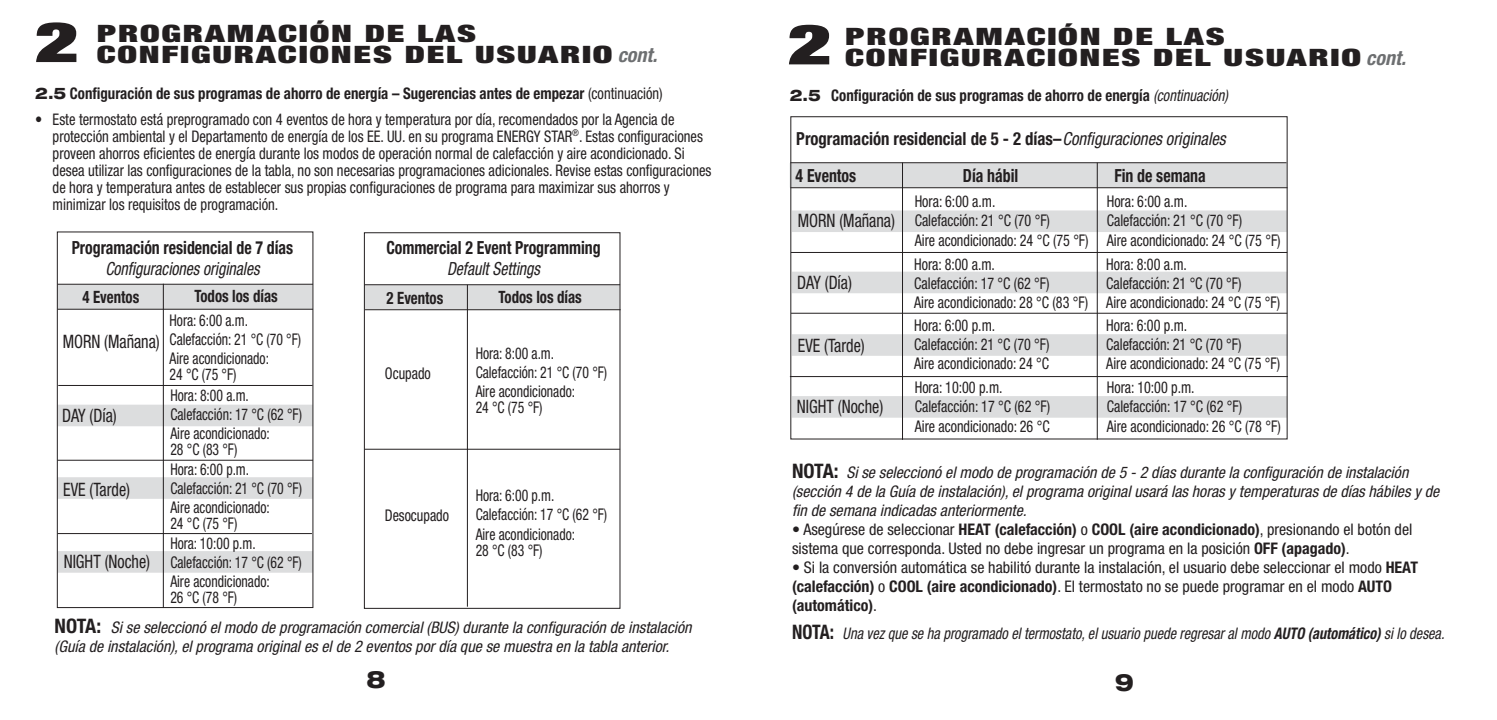
<style>
.page{position:relative;width:1497px;height:720px;background:#fff}
.page>*{position:absolute;margin:0;border:0;box-sizing:border-box;transform-origin:0 0}
.t1{font:900 condensed 56px "Helvetica Neue LT Std";color:#231f20;scale:1.5 1}
.t2{font:900 condensed 24px/21px "Helvetica Neue LT Std";letter-spacing:.05em;color:#231f20;scale:1.47 1}
.t3{font:800 expanded 24px "Helvetica Neue LT Std";color:#231f20;scale:.9 1}
.t4{font:condensed 18.6px "Helvetica Neue LT Std";color:#231f20;scale:.87 1}
.t5{font:700 condensed 18.2px/21px "Helvetica Neue LT Std";color:#231f20;text-align:center;scale:.87 1}
.t6{font:700 condensed 18px "Helvetica Neue LT Std";color:#231f20;scale:.93 1}
.t7{font:700 condensed 17px "Helvetica Neue LT Std";color:#231f20;scale:.87 1}
.t8{font:condensed 16.2px/19.2px "Helvetica Neue LT Std";color:#231f20;scale:.87 1}
.t9{font:condensed 16.2px/19px "Helvetica Neue LT Std";color:#231f20;scale:.85 1}
.t10{font:condensed 16px/17px "Helvetica Neue LT Std";color:#231f20;scale:.9 1}
.t11{font:italic condensed 16px/19px "Helvetica Neue LT Std";color:#231f20}
.t12{font:condensed 16px/19px "Helvetica Neue LT Std";color:#231f20}
.t13{font:700 condensed 16px "Helvetica Neue LT Std";color:#231f20;scale:.93 1}
.t14{font:italic condensed 16px "Helvetica Neue LT Std";color:#231f20;scale:.9 1}
.s1{font-weight:700;font-style:italic;font-size:20px;color:#6d6f71}
.s2{font-weight:800;font-stretch:expanded}
.s3{font-weight:400}
.s4{font-weight:400;font-style:italic}
.s5{font-weight:700;font-style:normal;font-size:20px}
.s6{font-weight:700}
</style>
<div class="page">
<div style="left:790px;top:163px;width:496px;height:24px;background:#dcddde"></div>
<hr style="left:790px;top:162px;width:496px;height:1px;background:#231f20">
<hr style="left:790px;top:187px;width:497px;height:1px;background:#231f20">
<div style="left:364px;top:285px;width:255px;height:24px;background:#dcddde"></div>
<div style="left:364px;top:232px;width:256px;height:377px;border:1px solid #231f20"></div>
<hr style="left:364px;top:284px;width:256px;height:1px;background:#231f20">
<div style="left:57px;top:285px;width:255px;height:24px;background:#dcddde"></div>
<div style="left:58px;top:551px;width:255px;height:22px;background:#dcddde"></div>
<div style="left:58px;top:477px;width:255px;height:22px;background:#dcddde"></div>
<div style="left:58px;top:405px;width:255px;height:21px;background:#dcddde"></div>
<div style="left:57px;top:232px;width:256px;height:376px;border:1px solid #231f20"></div>
<hr style="left:163px;top:284px;width:1px;height:324px;background:#231f20">
<hr style="left:58px;top:385px;width:255px;height:1px;background:#231f20">
<hr style="left:57px;top:460px;width:256px;height:1px;background:#231f20">
<hr style="left:58px;top:533px;width:254px;height:1px;background:#231f20">
<div style="left:792px;top:396px;width:495px;height:22px;background:#dcddde"></div>
<div style="left:792px;top:334px;width:495px;height:22px;background:#dcddde"></div>
<div style="left:792px;top:272px;width:495px;height:21px;background:#dcddde"></div>
<div style="left:792px;top:210px;width:495px;height:22px;background:#dcddde"></div>
<hr style="left:1097px;top:163px;width:1px;height:277px;background:#231f20">
<hr style="left:902px;top:163px;width:1px;height:277px;background:#231f20">
<hr style="left:791px;top:252px;width:496px;height:1px;background:#231f20">
<hr style="left:791px;top:313px;width:496px;height:1px;background:#231f20">
<hr style="left:790px;top:376px;width:498px;height:1px;background:#231f20">
<hr style="left:364px;top:449px;width:256px;height:1px;background:#231f20">
<hr style="left:57px;top:309px;width:256px;height:1px;background:#231f20">
<hr style="left:57px;top:284px;width:256px;height:1px;background:#231f20">
<hr style="left:365px;top:309px;width:255px;height:1px;background:#231f20">
<hr style="left:467px;top:285px;width:1px;height:322px;background:#231f20">
<div style="left:790px;top:116px;width:497px;height:324px;border:1px solid #231f20"></div>
<p class="t1" style="left:34px;top:6px;width:31px">2</p>
<p class="t2" style="left:97px;top:22px;width:383px">PROGRAMACIÓN DE LAS<br>CONFIGURACIONES DEL USUARIO <span class="s1">cont.</span></p>
<p class="t13" style="left:35px;top:83px;width:676px"><span class="s2">2.5</span> Configuración de sus programas de ahorro de energía – Sugerencias antes de empezar <span class="s3">(continuación)</span></p>
<p class="t10" style="left:53px;top:110px;width:733px;text-indent:-17px">• Este termostato está preprogramado con 4 eventos de hora y temperatura por día, recomendados por la Agencia de protección ambiental y el Departamento de energía de los EE. UU. en su programa ENERGY STAR<sup>®</sup>. Estas configuraciones proveen ahorros eficientes de energía durante los modos de operación normal de calefacción y aire acondicionado. Si desea utilizar las configuraciones de la tabla, no son necesarias programaciones adicionales. Revise estas configuraciones de hora y temperatura antes de establecer sus propias configuraciones de programa para maximizar sus ahorros y minimizar los requisitos de programación.</p>
<p class="t5" style="left:72px;top:237px;width:256px">Programación residencial de 7 días<br><span class="s4">Configuraciones originales</span></p>
<p class="t5" style="left:386px;top:237px;width:248px">Commercial 2 Event Programming<br><span class="s4">Default Settings</span></p>
<p class="t7" style="left:82px;top:287px;width:67px">4 Eventos</p>
<p class="t4" style="left:63px;top:331px;width:113px">MORN (Mañana)</p>
<p class="t4" style="left:62px;top:405px;width:64px">DAY (Día)</p>
<p class="t4" style="left:63px;top:478px;width:78px">EVE (Tarde)</p>
<p class="t4" style="left:64px;top:551px;width:101px">NIGHT (Noche)</p>
<p class="t7" style="left:194px;top:286px;width:97px">Todos los días</p>
<p class="t7" style="left:386px;top:288px;width:67px">2 Eventos</p>
<p class="t7" style="left:498px;top:287px;width:97px">Todos los días</p>
<p class="t9" style="left:170px;top:311px;width:156px">Hora: 6:00 a.m.<br>Calefacción: 21 °C (70 °F)<br>Aire acondicionado:</p>
<p class="t9" style="left:170px;top:365px;width:80px">24 °C (75 °F)</p>
<p class="t9" style="left:170px;top:385px;width:156px">Hora: 8:00 a.m.<br>Calefacción: 17 °C (62 °F)<br>Aire acondicionado:</p>
<p class="t9" style="left:170px;top:439px;width:80px">28 °C (83 °F)</p>
<p class="t9" style="left:170px;top:459px;width:156px">Hora: 6:00 p.m.<br>Calefacción: 21 °C (70 °F)<br>Aire acondicionado:</p>
<p class="t9" style="left:170px;top:513px;width:80px">24 °C (75 °F)</p>
<p class="t9" style="left:170px;top:534px;width:156px">Hora: 10:00 p.m.<br>Calefacción: 17 °C (62 °F)<br>Aire acondicionado:</p>
<p class="t9" style="left:170px;top:588px;width:80px">26 °C (78 °F)</p>
<p class="t8" style="left:385px;top:363px;width:54px">Ocupado</p>
<p class="t9" style="left:476px;top:343px;width:156px">Hora: 8:00 a.m.<br>Calefacción: 21 °C (70 °F)<br>Aire acondicionado:</p>
<p class="t9" style="left:476px;top:398px;width:80px">24 °C (75 °F)</p>
<p class="t8" style="left:385px;top:506px;width:75px">Desocupado</p>
<p class="t9" style="left:476px;top:486px;width:156px">Hora: 6:00 p.m.<br>Calefacción: 17 °C (62 °F)<br>Aire acondicionado:</p>
<p class="t9" style="left:476px;top:540px;width:80px">28 °C (83 °F)</p>
<p class="t11" style="left:55px;top:618px;width:638px"><span class="s5">NOTA:</span> Si se seleccionó el modo de programación comercial (BUS) durante la configuración de instalación (Guía de instalación), el programa original es el de 2 eventos por día que se muestra en la tabla anterior.</p>
<p class="t1" style="left:787px;top:9px;width:31px">2</p>
<p class="t2" style="left:845px;top:25px;width:383px">PROGRAMACIÓN DE LAS<br>CONFIGURACIONES DEL USUARIO <span class="s1">cont.</span></p>
<p class="t13" style="left:790px;top:86px;width:473px"><span class="s2">2.5</span> Configuración de sus programas de ahorro de energía <span class="s4">(continuación)</span></p>
<p class="t6" style="left:796px;top:128px;width:463px">Programación residencial de 5 - 2 días–<span class="s4">Configuraciones originales</span></p>
<p class="t5" style="left:795px;top:165px;width:71px">4 Eventos</p>
<p class="t4" style="left:798px;top:210px;width:113px">MORN (Mañana)</p>
<p class="t4" style="left:797px;top:272px;width:64px">DAY (Día)</p>
<p class="t4" style="left:798px;top:335px;width:78px">EVE (Tarde)</p>
<p class="t5" style="left:963px;top:165px;width:65px">Día hábil</p>
<p class="t5" style="left:1114px;top:165px;width:107px">Fin de semana</p>
<p class="t8" style="left:915px;top:192px;width:201px">Hora: 6:00 a.m.<br>Calefacción: 21 °C (70 °F)<br>Aire acondicionado: 24 °C (75 °F)</p>
<p class="t8" style="left:914px;top:254px;width:201px">Hora: 8:00 a.m.<br>Calefacción: 17 °C (62 °F)<br>Aire acondicionado: 28 °C (83 °F)</p>
<p class="t8" style="left:914px;top:316px;width:157px">Hora: 6:00 p.m.<br>Calefacción: 21 °C (70 °F)<br>Aire acondicionado: 24 °C</p>
<p class="t8" style="left:1107px;top:192px;width:201px">Hora: 6:00 a.m.<br>Calefacción: 21 °C (70 °F)<br>Aire acondicionado: 24 °C (75 °F)</p>
<p class="t8" style="left:1106px;top:254px;width:201px">Hora: 8:00 a.m.<br>Calefacción: 21 °C (70 °F)<br>Aire acondicionado: 24 °C (75 °F)</p>
<p class="t8" style="left:1106px;top:316px;width:201px">Hora: 6:00 p.m.<br>Calefacción: 21 °C (70 °F)<br>Aire acondicionado: 24 °C (75 °F)</p>
<p class="t8" style="left:915px;top:378px;width:157px">Hora: 10:00 p.m.<br>Calefacción: 17 °C (62 °F)<br>Aire acondicionado: 26 °C</p>
<p class="t8" style="left:1107px;top:378px;width:201px">Hora: 10:00 p.m.<br>Calefacción: 17 °C (62 °F)<br>Aire acondicionado: 26 °C (78 °F)</p>
<p class="t11" style="left:792px;top:463px;width:649px"><span class="s5">NOTA:</span> Si se seleccionó el modo de programación de 5 - 2 días durante la configuración de instalación (sección 4 de la Guía de instalación), el programa original usará las horas y temperaturas de días hábiles y de fin de semana indicadas anteriormente.</p>
<p class="t12" style="left:792px;top:519px;width:622px">• Asegúrese de seleccionar <span class="s6">HEAT (calefacción)</span> o <span class="s6">COOL (aire acondicionado)</span>, presionando el botón del sistema que corresponda. Usted no debe ingresar un programa en la posición <span class="s6">OFF (apagado)</span>.</p>
<p class="t12" style="left:792px;top:557px;width:627px">• Si la conversión automática se habilitó durante la instalación, el usuario debe seleccionar el modo <span class="s6">HEAT (calefacción)</span> o <span class="s6">COOL (aire acondicionado)</span>. El termostato no se puede programar en el modo <span class="s6">AUTO (automático)</span>.</p>
<p class="t14" style="left:792px;top:624px;width:726px"><span class="s5">NOTA:</span> Una vez que se ha programado el termostato, el usuario puede regresar al modo <span class="s6">AUTO (automático)</span> si lo desea.</p>
<p class="t4" style="left:797px;top:396px;width:101px">NIGHT (Noche)</p>
<p class="t3" style="left:366px;top:664px;width:23px">8</p>
<p class="t3" style="left:1115px;top:667px;width:23px">9</p>
</div>
